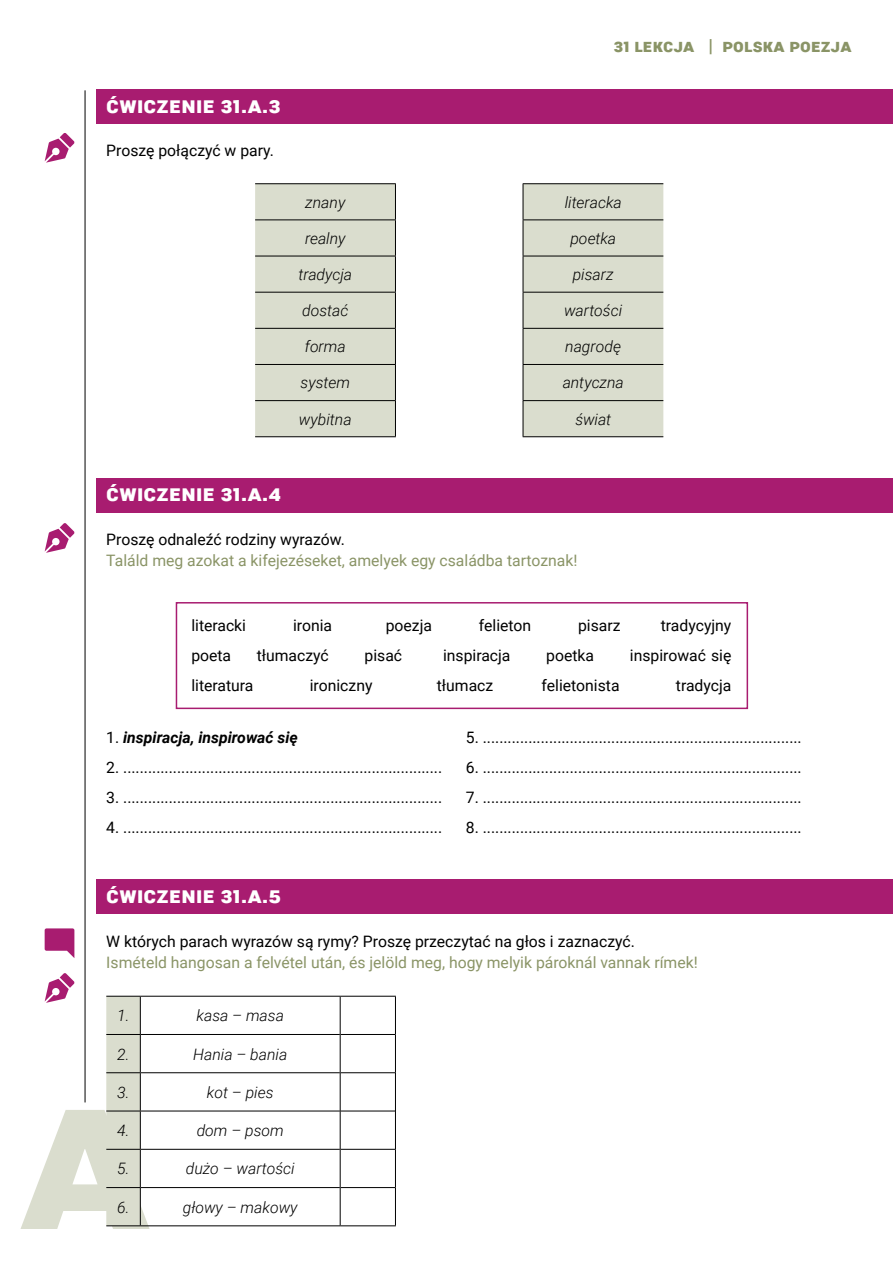
<style>
.page{position:relative;width:893px;height:1263px;background:#fff}
.page>*{position:absolute;margin:0;border:0;box-sizing:border-box;transform-origin:0 0}
.t1{font:900 22.5px "Roboto";letter-spacing:.01em;color:#fff}
.t2{font:900 18px "Roboto";letter-spacing:.01em;color:#8a9466}
.t3{font:15.75px "Roboto";color:#000}
.t4{font:italic 300 15.75px "Roboto";color:#000}
.t5{font:15.75px "Roboto";color:#8a9466}
.t6{font:italic 700 15.75px "Roboto";color:#000}
.s1{font-weight:400;font-style:normal}
</style>
<div class="page">
<div style="left:97px;top:879px;width:796px;height:34px;background:#a81c70"></div>
<div style="left:97px;top:478px;width:796px;height:34px;background:#a81c70"></div>
<div style="left:97px;top:89px;width:796px;height:34px;background:#a81c70"></div>
<svg style="left:255px;top:184px;width:408px;height:253px;fill:#daddce"></svg>
<hr style="left:255px;top:183px;width:141px;height:1px;background:#000">
<hr style="left:255px;top:219px;width:141px;height:1px;background:#000">
<hr style="left:255px;top:256px;width:141px;height:1px;background:#000">
<hr style="left:255px;top:292px;width:141px;height:1px;background:#000">
<hr style="left:255px;top:328px;width:141px;height:1px;background:#000">
<hr style="left:255px;top:364px;width:141px;height:1px;background:#000">
<hr style="left:255px;top:400px;width:141px;height:1px;background:#000">
<hr style="left:255px;top:436px;width:141px;height:1px;background:#000">
<hr style="left:395px;top:184px;width:1px;height:35px;background:#000">
<hr style="left:395px;top:220px;width:1px;height:36px;background:#000">
<hr style="left:395px;top:256px;width:1px;height:36px;background:#000">
<hr style="left:395px;top:293px;width:1px;height:35px;background:#000">
<hr style="left:395px;top:329px;width:1px;height:35px;background:#000">
<hr style="left:395px;top:365px;width:1px;height:35px;background:#000">
<hr style="left:395px;top:401px;width:1px;height:35px;background:#000">
<hr style="left:523px;top:184px;width:1px;height:35px;background:#000">
<hr style="left:523px;top:220px;width:1px;height:36px;background:#000">
<hr style="left:523px;top:256px;width:1px;height:36px;background:#000">
<hr style="left:523px;top:293px;width:1px;height:35px;background:#000">
<hr style="left:523px;top:329px;width:1px;height:35px;background:#000">
<hr style="left:523px;top:365px;width:1px;height:35px;background:#000">
<hr style="left:523px;top:401px;width:1px;height:35px;background:#000">
<hr style="left:523px;top:183px;width:140px;height:1px;background:#000">
<hr style="left:523px;top:219px;width:140px;height:1px;background:#000">
<hr style="left:523px;top:256px;width:140px;height:1px;background:#000">
<hr style="left:523px;top:292px;width:140px;height:1px;background:#000">
<hr style="left:523px;top:328px;width:140px;height:1px;background:#000">
<hr style="left:523px;top:364px;width:140px;height:1px;background:#000">
<hr style="left:523px;top:400px;width:140px;height:1px;background:#000">
<hr style="left:523px;top:436px;width:140px;height:1px;background:#000">
<hr style="left:140px;top:996px;width:200px;height:1px;background:#000">
<hr style="left:140px;top:1034px;width:200px;height:1px;background:#000">
<hr style="left:341px;top:1034px;width:54px;height:1px;background:#000">
<hr style="left:140px;top:1072px;width:200px;height:1px;background:#000">
<hr style="left:341px;top:1072px;width:54px;height:1px;background:#000">
<hr style="left:140px;top:1111px;width:200px;height:1px;background:#000">
<hr style="left:341px;top:1111px;width:54px;height:1px;background:#000">
<hr style="left:140px;top:1149px;width:200px;height:1px;background:#000">
<hr style="left:341px;top:1149px;width:54px;height:1px;background:#000">
<hr style="left:140px;top:1187px;width:200px;height:1px;background:#000">
<hr style="left:341px;top:1187px;width:54px;height:1px;background:#000">
<hr style="left:140px;top:1225px;width:200px;height:1px;background:#000">
<hr style="left:340px;top:1225px;width:56px;height:1px;background:#000">
<hr style="left:340px;top:1034px;width:1px;height:39px;background:#000">
<hr style="left:395px;top:1034px;width:1px;height:39px;background:#000">
<hr style="left:340px;top:1073px;width:1px;height:38px;background:#000">
<hr style="left:395px;top:1073px;width:1px;height:38px;background:#000">
<hr style="left:340px;top:1111px;width:1px;height:38px;background:#000">
<hr style="left:395px;top:1111px;width:1px;height:38px;background:#000">
<hr style="left:340px;top:1149px;width:1px;height:38px;background:#000">
<hr style="left:395px;top:1149px;width:1px;height:38px;background:#000">
<hr style="left:340px;top:1187px;width:1px;height:38px;background:#000">
<hr style="left:395px;top:1187px;width:1px;height:38px;background:#000">
<hr style="left:340px;top:996px;width:1px;height:38px;background:#000">
<hr style="left:395px;top:996px;width:1px;height:38px;background:#000">
<hr style="left:340px;top:996px;width:56px;height:1px;background:#000">
<hr style="left:85px;top:90px;width:1px;height:1012px;background:#000">
<svg style="left:45px;top:133px;width:30px;height:30px"></svg>
<svg style="left:21px;top:973px;width:129px;height:256px"></svg>
<div style="left:176px;top:602px;width:572px;height:107px;border:2px solid #a81c70"></div>
<svg style="left:45px;top:523px;width:30px;height:30px"></svg>
<svg style="left:45px;top:928px;width:29px;height:30px"></svg>
<h1 class="t1" style="left:106px;top:89px;width:176px">ĆWICZENIE 31.A.3</h1>
<p class="t3" style="left:106px;top:139px;width:169px">Proszę połączyć w pary.</p>
<p class="t2" style="left:614px;top:33px;width:229px">31 LEKCJA | POLSKA POEZJA</p>
<p class="t4" style="left:305px;top:191px;width:42px">znany</p>
<p class="t4" style="left:565px;top:191px;width:58px">literacka</p>
<p class="t4" style="left:305px;top:227px;width:42px">realny</p>
<p class="t4" style="left:570px;top:227px;width:47px">poetka</p>
<p class="t4" style="left:298px;top:263px;width:55px">tradycja</p>
<p class="t4" style="left:573px;top:263px;width:42px">pisarz</p>
<p class="t4" style="left:302px;top:300px;width:48px">dostać</p>
<p class="t4" style="left:564px;top:300px;width:60px">wartości</p>
<p class="t4" style="left:305px;top:336px;width:42px">forma</p>
<p class="t4" style="left:565px;top:336px;width:57px">nagrodę</p>
<p class="t4" style="left:301px;top:372px;width:51px">system</p>
<p class="t4" style="left:563px;top:372px;width:62px">antyczna</p>
<p class="t4" style="left:299px;top:408px;width:54px">wybitna</p>
<p class="t4" style="left:575px;top:408px;width:37px">świat</p>
<h1 class="t1" style="left:106px;top:477px;width:176px">ĆWICZENIE 31.A.4</h1>
<p class="t3" style="left:106px;top:528px;width:240px">Proszę odnaleźć rodziny wyrazów.</p>
<p class="t5" style="left:106px;top:549px;width:473px">Találd meg azokat a kifejezéseket, amelyek egy családba tartoznak!</p>
<p class="t3" style="left:191px;top:614px;width:56px">literacki</p>
<p class="t3" style="left:293px;top:614px;width:41px">ironia</p>
<p class="t3" style="left:386px;top:614px;width:48px">poezja</p>
<p class="t3" style="left:479px;top:614px;width:54px">felieton</p>
<p class="t3" style="left:578px;top:614px;width:44px">pisarz</p>
<p class="t3" style="left:661px;top:614px;width:72px">tradycyjny</p>
<p class="t3" style="left:191px;top:644px;width:41px">poeta</p>
<p class="t3" style="left:257px;top:644px;width:74px">tłumaczyć</p>
<p class="t3" style="left:365px;top:644px;width:39px">pisać</p>
<p class="t3" style="left:443px;top:644px;width:69px">inspiracja</p>
<p class="t3" style="left:546px;top:644px;width:49px">poetka</p>
<p class="t3" style="left:630px;top:644px;width:103px">inspirować się</p>
<p class="t3" style="left:191px;top:674px;width:64px">literatura</p>
<p class="t3" style="left:310px;top:674px;width:64px">ironiczny</p>
<p class="t3" style="left:437px;top:674px;width:58px">tłumacz</p>
<p class="t3" style="left:542px;top:674px;width:79px">felietonista</p>
<p class="t3" style="left:676px;top:674px;width:57px">tradycja</p>
<p class="t6" style="left:106px;top:726px;width:193px"><span class="s1">1.</span> inspiracja, inspirować się</p>
<p class="t3" style="left:106px;top:756px;width:337px">2. .............................................................................</p>
<p class="t3" style="left:106px;top:786px;width:337px">3. .............................................................................</p>
<p class="t3" style="left:106px;top:816px;width:337px">4. .............................................................................</p>
<p class="t3" style="left:466px;top:726px;width:337px">5. .............................................................................</p>
<p class="t3" style="left:466px;top:756px;width:337px">6. .............................................................................</p>
<p class="t3" style="left:466px;top:786px;width:337px">7. .............................................................................</p>
<p class="t3" style="left:466px;top:816px;width:337px">8. .............................................................................</p>
<h1 class="t1" style="left:106px;top:879px;width:176px">ĆWICZENIE 31.A.5</h1>
<p class="t3" style="left:106px;top:930px;width:530px">W których parach wyrazów są rymy? Proszę przeczytać na głos i zaznaczyć.</p>
<p class="t5" style="left:106px;top:951px;width:593px">Ismételd hangosan a felvétel után, és jelöld meg, hogy melyik pároknál vannak rímek!</p>
<p class="t4" style="left:117px;top:1004px;width:14px">1.</p>
<p class="t4" style="left:197px;top:1004px;width:89px">kasa – masa</p>
<p class="t4" style="left:117px;top:1043px;width:14px">2.</p>
<p class="t4" style="left:193px;top:1043px;width:95px">Hania – bania</p>
<p class="t4" style="left:117px;top:1081px;width:14px">3.</p>
<p class="t4" style="left:207px;top:1081px;width:68px">kot – pies</p>
<p class="t4" style="left:117px;top:1119px;width:14px">4.</p>
<p class="t4" style="left:197px;top:1119px;width:89px">dom – psom</p>
<p class="t4" style="left:117px;top:1158px;width:14px">5.</p>
<p class="t4" style="left:186px;top:1158px;width:110px">dużo – wartości</p>
<p class="t4" style="left:117px;top:1196px;width:14px">6.</p>
<p class="t4" style="left:183px;top:1196px;width:116px">głowy – makowy</p>
</div>
